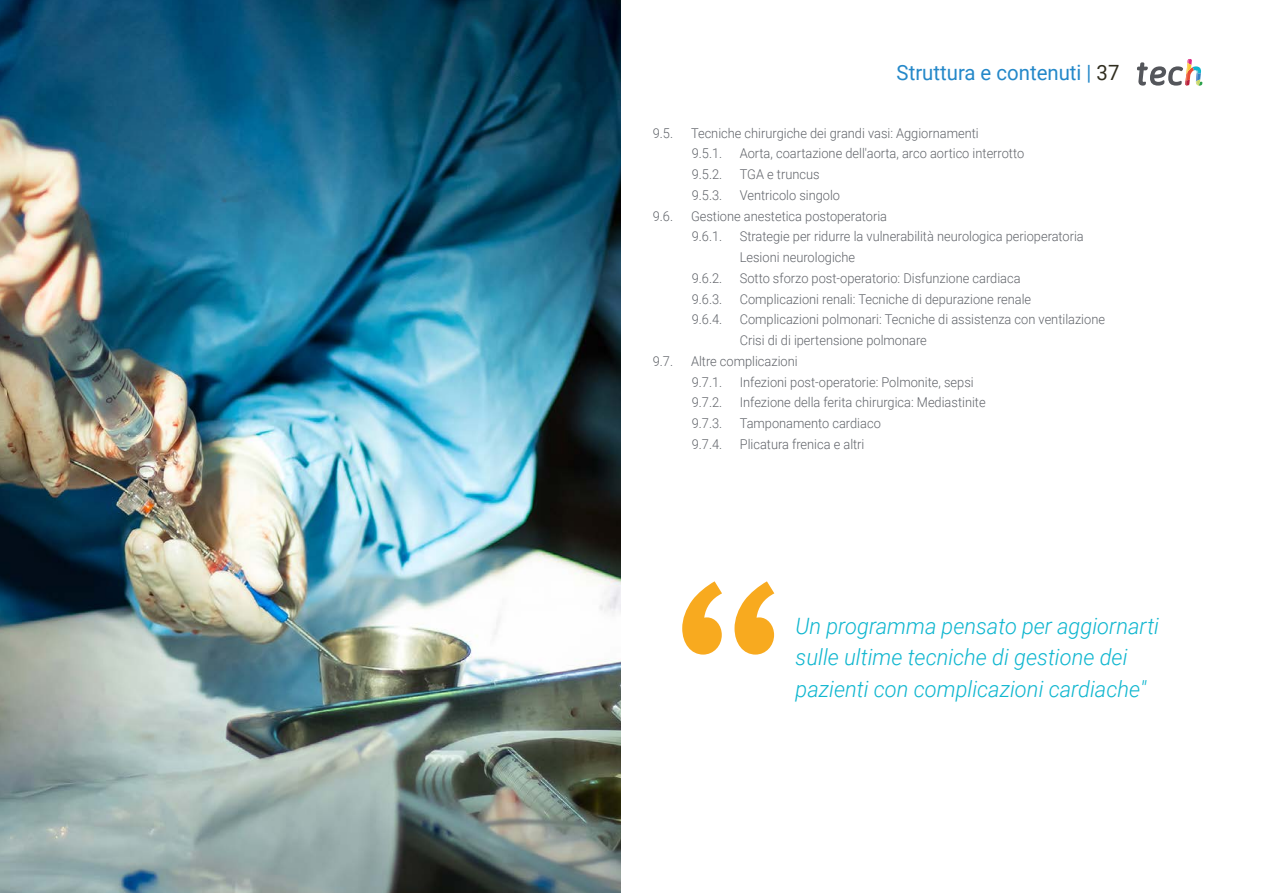
<style>
.page{position:relative;width:1263px;height:893px;background:#fff}
.page>*{position:absolute;margin:0;border:0;box-sizing:border-box;transform-origin:0 0}
.t1{font:italic 300 22.5px/31.5px "Roboto";color:#0fb6cf}
.t2{font:21px "Roboto";color:#2488c9}
.t3{font:300 13.5px/20.7px "Roboto";color:#61646a;scale:.95 1}
.s1{color:#312e20}
</style>
<div class="page">
<svg style="left:682px;top:581px;width:92px;height:74px"></svg>
<svg style="left:1137px;top:59px;width:65px;height:27px"></svg>
<img style="left:0;top:0;width:621px;height:893px">
<h2 class="t2" style="left:897px;top:57px;width:224px">Struttura e contenuti | <span class="s1">37</span></h2>
<p class="t3" style="left:653px;top:122px;width:23px">9.5.</p>
<p class="t3" style="left:691px;top:122px;width:304px">Tecniche chirurgiche dei grandi vasi: Aggiornamenti<br>9.5.1.</p>
<p class="t3" style="left:740px;top:143px;width:301px">Aorta, coartazione dell'aorta, arco aortico interrotto</p>
<p class="t3" style="left:692px;top:164px;width:34px">9.5.2.</p>
<p class="t3" style="left:740px;top:164px;width:85px">TGA e truncus</p>
<p class="t3" style="left:692px;top:184px;width:34px">9.5.3.</p>
<p class="t3" style="left:740px;top:184px;width:107px">Ventricolo singolo</p>
<p class="t3" style="left:653px;top:205px;width:23px">9.6.</p>
<p class="t3" style="left:691px;top:205px;width:208px">Gestione anestetica postoperatoria<br>9.6.1.</p>
<p class="t3" style="left:740px;top:226px;width:364px">Strategie per ridurre la vulnerabilità neurologica perioperatoria<br>Lesioni neurologiche</p>
<p class="t3" style="left:692px;top:267px;width:34px">9.6.2.</p>
<p class="t3" style="left:740px;top:267px;width:297px">Sotto sforzo post-operatorio: Disfunzione cardiaca</p>
<p class="t3" style="left:692px;top:288px;width:34px">9.6.3.</p>
<p class="t3" style="left:740px;top:288px;width:308px">Complicazioni renali: Tecniche di depurazione renale</p>
<p class="t3" style="left:692px;top:309px;width:34px">9.6.4.</p>
<p class="t3" style="left:740px;top:309px;width:386px">Complicazioni polmonari: Tecniche di assistenza con ventilazione<br>Crisi di di ipertensione polmonare</p>
<p class="t3" style="left:653px;top:350px;width:23px">9.7.</p>
<p class="t3" style="left:691px;top:350px;width:114px">Altre complicazioni<br>9.7.1.</p>
<p class="t3" style="left:740px;top:371px;width:248px">Infezioni post-operatorie: Polmonite, sepsi</p>
<p class="t3" style="left:692px;top:392px;width:34px">9.7.2.</p>
<p class="t3" style="left:740px;top:392px;width:260px">Infezione della ferita chirurgica: Mediastinite</p>
<p class="t3" style="left:692px;top:413px;width:34px">9.7.3.</p>
<p class="t3" style="left:740px;top:413px;width:150px">Tamponamento cardiaco</p>
<p class="t3" style="left:692px;top:433px;width:34px">9.7.4.</p>
<p class="t3" style="left:740px;top:433px;width:133px">Plicatura frenica e altri</p>
<h1 class="t1" style="left:796px;top:609px;width:365px">Un programma pensato per aggiornarti sulle ultime tecniche di gestione dei pazienti con complicazioni cardiache"</h1>
</div>
